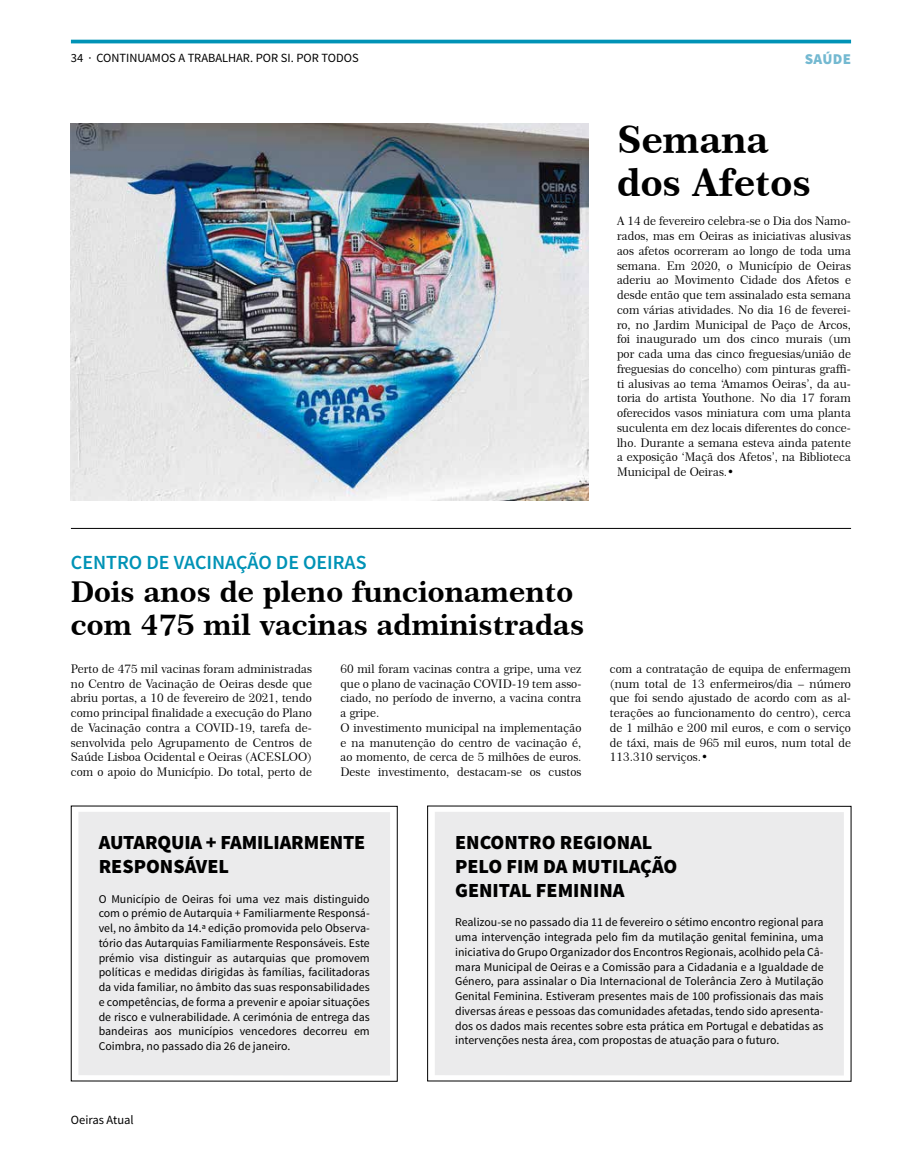
<style>
.page{position:relative;width:922px;height:1170px;background:#fff}
.page>*{position:absolute;margin:0;border:0;box-sizing:border-box;transform-origin:0 0}
.t1{font:37.5px/43.1px "Century 751 BT Bold B";color:#000}
.t2{font:28.75px/33.1px "Century 751 BT Bold B";color:#000}
.t3{font:900 20px/23.8px "Source Sans Pro";color:#000}
.t4{font:600 20px "Source Sans Pro";color:#0093b6}
.t5{font:900 15px "Source Sans Pro";letter-spacing:.02em;color:#74b9d1}
.t6{font:12.5px "Source Sans Pro";color:#000}
.t7{font:11.88px/14.8px "Century 751 BT Roman B";color:#000;text-align:justify}
.t8{font:11.88px/14.8px "Source Sans Pro";color:#000;text-align:justify}
.s1{font-family:"Century 751 BT Bold B"}
</style>
<div class="page">
<hr style="left:71px;top:40px;width:779px;height:3px;background:#0093b6">
<div style="left:78px;top:811px;width:312px;height:264px;background:#ebebec"></div>
<div style="left:434px;top:811px;width:409px;height:264px;background:#ebebec"></div>
<img style="left:71px;top:124px;width:517px;height:376px">
<hr style="left:71px;top:528px;width:779px;height:1px;background:#000">
<p class="t6" style="left:71px;top:50px;width:289px">34 · CONTINUAMOS A TRABALHAR. POR SI. POR TODOS</p>
<p class="t5" style="left:804px;top:49px;width:48px">SAÚDE</p>
<h3 class="t4" style="left:71px;top:550px;width:297px">CENTRO DE VACINAÇÃO DE OEIRAS</h3>
<h2 class="t2" style="left:71px;top:575px;width:514px">Dois anos de pleno funcionamento com 475 mil vacinas administradas</h2>
<h1 class="t1" style="left:617px;top:117px;width:195px">Semana dos Afetos</h1>
<p class="t7" style="left:617px;top:213px;width:235px">A 14 de fevereiro celebra-se o Dia dos Namo&shy;rados, mas em Oeiras as iniciativas alusivas aos afetos ocorreram ao longo de toda uma semana. Em 2020, o Município de Oeiras aderiu ao Movimento Cidade dos Afetos e desde então que tem assinalado esta semana com várias atividades. No dia 16 de feverei&shy;ro, no Jardim Municipal de Paço de Arcos, foi inaugurado um dos cinco murais (um por cada uma das cinco freguesias/união de freguesias do concelho) com pinturas graffi&shy;ti alusivas ao tema ‘Amamos Oeiras’, da au&shy;toria do artista Youthone. No dia 17 foram oferecidos vasos miniatura com uma planta suculenta em dez locais diferentes do conce&shy;lho. Durante a semana esteva ainda patente a exposição ‘Maçã dos Afetos’, na Biblioteca Municipal de Oeiras.<span class="s1">•</span></p>
<p class="t7" style="left:71px;top:661px;width:242px">Perto de 475 mil vacinas foram administradas no Centro de Vacinação de Oeiras desde que abriu portas, a 10 de fevereiro de 2021, tendo como principal finalidade a execução do Plano de Vacinação contra a COVID-19, tarefa de&shy;senvolvida pelo Agrupamento de Centros de Saúde Lisboa Ocidental e Oeiras (ACESLOO) com o apoio do Município. Do total, perto de</p>
<p class="t7" style="left:340px;top:661px;width:242px;text-align:left">60 mil foram vacinas contra a gripe, uma vez que o plano de vacinação COVID-19 tem asso&shy;ciado, no período de inverno, a vacina contra a gripe.<br>O investimento municipal na implementação e na manutenção do centro de vacinação é, ao momento, de cerca de 5 milhões de euros.<br>Deste investimento, destacam-se os custos</p>
<p class="t7" style="left:609px;top:661px;width:242px">com a contratação de equipa de enfermagem (num total de 13 enfermeiros/dia – número que foi sendo ajustado de acordo com as al&shy;terações ao funcionamento do centro), cerca de 1 milhão e 200 mil euros, e com o serviço de táxi, mais de 965 mil euros, num total de 113.310 serviços.<span class="s1">•</span></p>
<h3 class="t3" style="left:99px;top:831px;width:268px">AUTARQUIA + FAMILIARMENTE<br>RESPONSÁVEL</h3>
<p class="t8" style="left:99px;top:891px;width:272px">O Município de Oeiras foi uma vez mais distinguido com o prémio de Autarquia + Familiarmente Responsá&shy;vel, no âmbito da 14.ª edição promovida pelo Observa&shy;tório das Autarquias Familiarmente Responsáveis. Este prémio visa distinguir as autarquias que promovem políticas e medidas dirigidas às famílias, facilitadoras da vida familiar, no âmbito das suas responsabilidades e competências, de forma a prevenir e apoiar situações de risco e vulnerabilidade. A cerimónia de entrega das bandeiras aos municípios vencedores decorreu em Coimbra, no passado dia 26 de janeiro.</p>
<p class="t6" style="left:71px;top:1112px;width:64px">Oeiras Atual</p>
<h3 class="t3" style="left:455px;top:831px;width:224px">ENCONTRO REGIONAL<br>PELO FIM DA MUTILAÇÃO<br>GENITAL FEMININA</h3>
<p class="t8" style="left:455px;top:915px;width:370px">Realizou-se no passado dia 11 de fevereiro o sétimo encontro regional para uma intervenção integrada pelo fim da mutilação genital feminina, uma iniciativa do Grupo Organizador dos Encontros Regionais, acolhido pela Câ&shy;mara Municipal de Oeiras e a Comissão para a Cidadania e a Igualdade de Género, para assinalar o Dia Internacional de Tolerância Zero à Mutilação Genital Feminina. Estiveram presentes mais de 100 profissionais das mais diversas áreas e pessoas das comunidades afetadas, tendo sido apresenta&shy;dos os dados mais recentes sobre esta prática em Portugal e debatidas as intervenções nesta área, com propostas de atuação para o futuro.</p>
</div>
